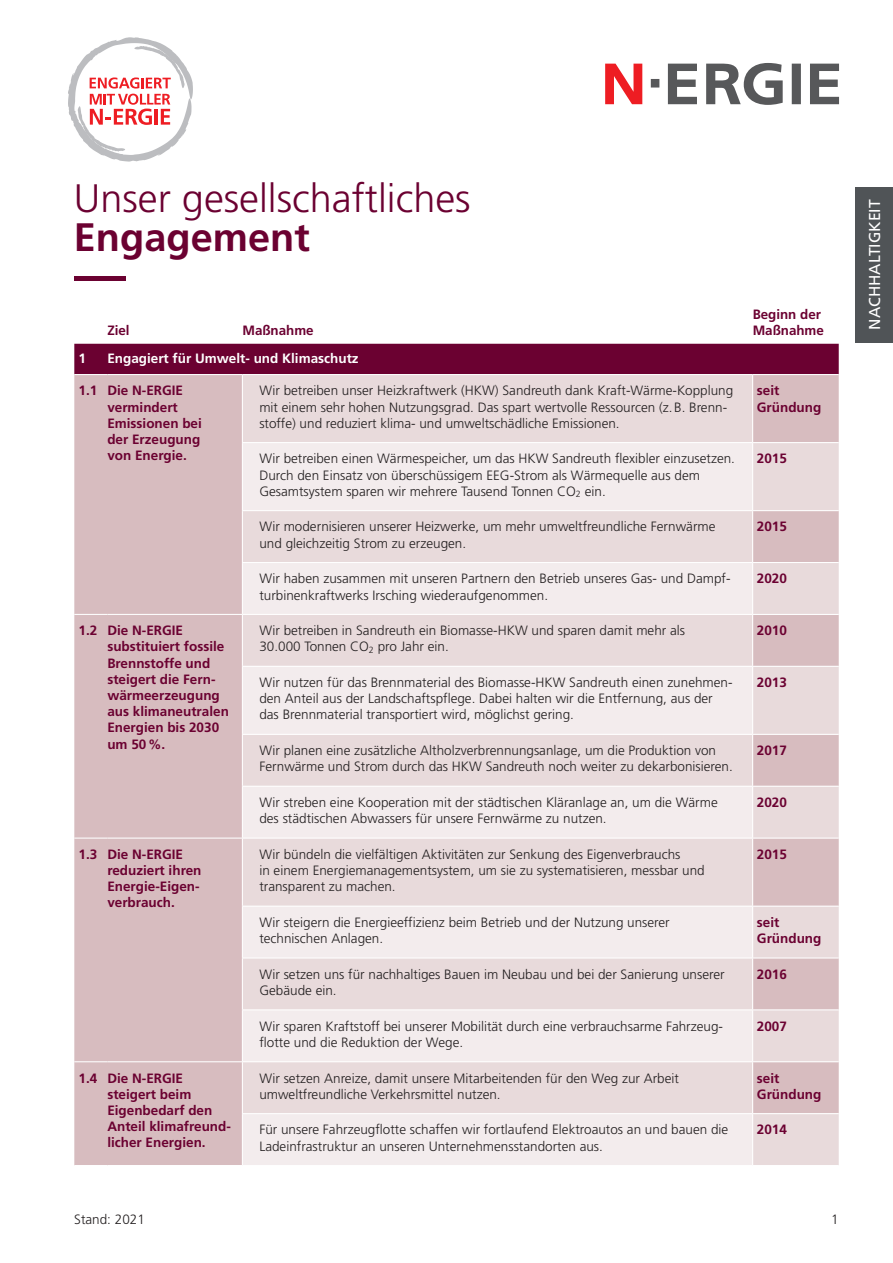
<style>
.page{position:relative;width:893px;height:1263px;background:#fff}
.page>*{position:absolute;margin:0;border:0;box-sizing:border-box;transform-origin:0 0}
.t1{font:300 39.75px "Frutiger";color:#6b0131}
.t2{font:700 39.75px "Frutiger";color:#6b0131}
.t3{font:15.75px "Frutiger";color:#fff}
.t4{font:300 13.5px/16.2px "Frutiger";color:#231f20}
.t5{font:700 13.5px/16.2px "Frutiger";color:#6b0131}
.t6{font:700 13.5px "Frutiger";color:#fff}
</style>
<div class="page">
<hr style="left:74px;top:276px;width:52px;height:4px;background:#6b0131">
<div style="left:856px;top:187px;width:37px;height:156px;background:#505457"></div>
<div style="left:74px;top:344px;width:765px;height:30px;background:#6b0131"></div>
<div style="left:74px;top:375px;width:168px;height:790px;background:#d7bcbf"></div>
<svg style="left:243px;top:375px;width:596px;height:790px;background:#e2d0d2"></svg>
<svg style="left:243px;top:443px;width:509px;height:722px;background:#eee3e4"></svg>
<hr style="left:242px;top:442px;width:511px;height:1px;background:#fff">
<hr style="left:242px;top:510px;width:511px;height:1px;background:#fff">
<hr style="left:242px;top:562px;width:511px;height:1px;background:#fff">
<hr style="left:242px;top:614px;width:511px;height:1px;background:#fff">
<hr style="left:242px;top:666px;width:511px;height:1px;background:#fff">
<hr style="left:242px;top:734px;width:511px;height:1px;background:#fff">
<hr style="left:242px;top:786px;width:511px;height:1px;background:#fff">
<hr style="left:242px;top:837px;width:511px;height:2px;background:#fff">
<hr style="left:242px;top:906px;width:511px;height:1px;background:#fff">
<hr style="left:242px;top:957px;width:511px;height:1px;background:#fff">
<hr style="left:242px;top:1009px;width:511px;height:1px;background:#fff">
<hr style="left:242px;top:1061px;width:511px;height:1px;background:#fff">
<hr style="left:242px;top:1113px;width:511px;height:1px;background:#fff">
<hr style="left:74px;top:614px;width:33px;height:1px;background:#fff">
<hr style="left:74px;top:837px;width:33px;height:2px;background:#fff">
<hr style="left:107px;top:614px;width:135px;height:1px;background:#fff">
<hr style="left:752px;top:375px;width:1px;height:67px;background:#fff">
<hr style="left:753px;top:442px;width:86px;height:1px;background:#fff">
<hr style="left:752px;top:443px;width:1px;height:67px;background:#fff">
<hr style="left:753px;top:510px;width:86px;height:1px;background:#fff">
<hr style="left:752px;top:511px;width:1px;height:51px;background:#fff">
<hr style="left:753px;top:562px;width:86px;height:1px;background:#fff">
<hr style="left:752px;top:563px;width:1px;height:51px;background:#fff">
<hr style="left:753px;top:614px;width:86px;height:1px;background:#fff">
<hr style="left:752px;top:615px;width:1px;height:51px;background:#fff">
<hr style="left:753px;top:666px;width:86px;height:1px;background:#fff">
<hr style="left:752px;top:667px;width:1px;height:67px;background:#fff">
<hr style="left:753px;top:734px;width:86px;height:1px;background:#fff">
<hr style="left:752px;top:735px;width:1px;height:51px;background:#fff">
<hr style="left:753px;top:786px;width:86px;height:1px;background:#fff">
<hr style="left:752px;top:787px;width:1px;height:50px;background:#fff">
<hr style="left:753px;top:837px;width:86px;height:2px;background:#fff">
<hr style="left:752px;top:839px;width:1px;height:67px;background:#fff">
<hr style="left:753px;top:906px;width:86px;height:1px;background:#fff">
<hr style="left:752px;top:907px;width:1px;height:50px;background:#fff">
<hr style="left:753px;top:957px;width:86px;height:1px;background:#fff">
<hr style="left:752px;top:958px;width:1px;height:51px;background:#fff">
<hr style="left:753px;top:1009px;width:86px;height:1px;background:#fff">
<hr style="left:752px;top:1010px;width:1px;height:51px;background:#fff">
<hr style="left:753px;top:1061px;width:86px;height:1px;background:#fff">
<hr style="left:752px;top:1062px;width:1px;height:51px;background:#fff">
<hr style="left:753px;top:1113px;width:86px;height:1px;background:#fff">
<hr style="left:752px;top:1114px;width:1px;height:51px;background:#fff">
<hr style="left:74px;top:1061px;width:33px;height:1px;background:#fff">
<hr style="left:107px;top:1061px;width:135px;height:1px;background:#fff">
<hr style="left:107px;top:837px;width:135px;height:2px;background:#fff">
<svg style="left:68px;top:37px;width:125px;height:125px"></svg>
<svg style="left:605px;top:64px;width:37px;height:40px"></svg>
<svg style="left:651px;top:63px;width:188px;height:42px"></svg>
<h1 class="t1" style="left:74px;top:175px;width:398px">Unser gesellschaftliches</h1>
<h1 class="t2" style="left:74px;top:214px;width:237px">Engagement</h1>
<p class="t5" style="left:107px;top:323px;width:24px">Ziel</p>
<p class="t5" style="left:242px;top:323px;width:73px">Maßnahme</p>
<p class="t5" style="left:753px;top:306px;width:73px">Beginn der<br>Maßnahme</p>
<p class="t6" style="left:79px;top:351px;width:9px">1</p>
<p class="t6" style="left:107px;top:351px;width:253px">Engagiert für Umwelt- und Klimaschutz</p>
<p class="t5" style="left:107px;top:383px;width:96px;text-indent:-29px">1.1 Die N-ERGIE vermindert<br>Emissionen bei der Erzeugung von Energie.</p>
<p class="t4" style="left:259px;top:383px;width:475px">Wir betreiben unser Heizkraftwerk (HKW) Sandreuth dank Kraft-Wärme-Kopplung mit einem sehr hohen Nutzungsgrad. Das spart wertvolle Ressourcen (z.B. Brenn&shy;stoffe) und reduziert klima- und umweltschädliche Emissionen.</p>
<p class="t5" style="left:757px;top:383px;width:66px">seit<br>Gründung</p>
<p class="t4" style="left:259px;top:451px;width:477px">Wir betreiben einen Wärmespeicher, um das HKW Sandreuth flexibler einzusetzen.<br>Durch den Einsatz von überschüssigem EEG-Strom als Wärmequelle aus dem<br>Gesamtsystem sparen wir mehrere Tausend Tonnen CO<sub>2</sub> ein.</p>
<p class="t5" style="left:757px;top:451px;width:32px">2015</p>
<p class="t4" style="left:259px;top:519px;width:458px">Wir modernisieren unserer Heizwerke, um mehr umweltfreundliche Fernwärme und gleichzeitig Strom zu erzeugen.</p>
<p class="t5" style="left:757px;top:519px;width:32px">2015</p>
<p class="t4" style="left:259px;top:571px;width:473px">Wir haben zusammen mit unseren Partnern den Betrieb unseres Gas- und Dampf&shy;turbinenkraftwerks Irsching wiederaufgenommen.</p>
<p class="t5" style="left:757px;top:571px;width:32px">2020</p>
<p class="t5" style="left:107px;top:622px;width:123px;text-indent:-29px">1.2 Die N-ERGIE substituiert fossile<br>Brennstoffe und steigert die Fern&shy;wärmeerzeugung aus klimaneutralen<br>Energien bis 2030 um 50%.</p>
<p class="t4" style="left:259px;top:623px;width:427px">Wir betreiben in Sandreuth ein Biomasse-HKW und sparen damit mehr als<br>30.000 Tonnen CO<sub>2</sub> pro Jahr ein.</p>
<p class="t5" style="left:757px;top:622px;width:32px">2010</p>
<p class="t4" style="left:259px;top:674px;width:475px">Wir nutzen für das Brennmaterial des Biomasse-HKW Sandreuth einen zunehmen&shy;den Anteil aus der Landschaftspflege. Dabei halten wir die Entfernung, aus der das Brennmaterial transportiert wird, möglichst gering.</p>
<p class="t5" style="left:757px;top:674px;width:32px">2013</p>
<p class="t4" style="left:259px;top:742px;width:475px">Wir planen eine zusätzliche Altholzverbrennungsanlage, um die Produktion von<br>Fernwärme und Strom durch das HKW Sandreuth noch weiter zu dekarbonisieren.</p>
<p class="t5" style="left:757px;top:742px;width:32px">2017</p>
<p class="t4" style="left:259px;top:794px;width:460px">Wir streben eine Kooperation mit der städtischen Kläranlage an, um die Wärme des städtischen Abwassers für unsere Fernwärme zu nutzen.</p>
<p class="t5" style="left:757px;top:794px;width:32px">2020</p>
<p class="t5" style="left:107px;top:846px;width:96px;text-indent:-29px">1.3 Die N-ERGIE reduziert ihren<br>Energie-Eigen&shy;verbrauch.</p>
<p class="t4" style="left:259px;top:846px;width:447px">Wir bündeln die vielfältigen Aktivitäten zur Senkung des Eigenverbrauchs<br>in einem Energiemanagementsystem, um sie zu systematisieren, messbar und transparent zu machen.</p>
<p class="t5" style="left:757px;top:846px;width:32px">2015</p>
<p class="t4" style="left:259px;top:914px;width:412px">Wir steigern die Energieeffizienz beim Betrieb und der Nutzung unserer technischen Anlagen.</p>
<p class="t5" style="left:757px;top:914px;width:66px">seit<br>Gründung</p>
<p class="t4" style="left:259px;top:966px;width:467px">Wir setzen uns für nachhaltiges Bauen im Neubau und bei der Sanierung unserer<br>Gebäude ein.</p>
<p class="t5" style="left:757px;top:966px;width:32px">2016</p>
<p class="t4" style="left:259px;top:1018px;width:465px">Wir sparen Kraftstoff bei unserer Mobilität durch eine verbrauchsarme Fahrzeug&shy;flotte und die Reduktion der Wege.</p>
<p class="t5" style="left:757px;top:1018px;width:32px">2007</p>
<p class="t5" style="left:107px;top:1070px;width:125px;text-indent:-29px">1.4 Die N-ERGIE steigert beim<br>Eigenbedarf den<br>Anteil klimafreund&shy;licher Energien.</p>
<p class="t4" style="left:259px;top:1070px;width:421px">Wir setzen Anreize, damit unsere Mitarbeitenden für den Weg zur Arbeit umweltfreundliche Verkehrsmittel nutzen.</p>
<p class="t5" style="left:757px;top:1070px;width:66px">seit<br>Gründung</p>
<p class="t4" style="left:259px;top:1122px;width:470px">Für unsere Fahrzeugflotte schaffen wir fortlaufend Elektroautos an und bauen die<br>Ladeinfrastruktur an unseren Unternehmensstandorten aus.</p>
<p class="t5" style="left:757px;top:1122px;width:32px">2014</p>
<p class="t4" style="left:74px;top:1211px;width:72px">Stand: 2021</p>
<p class="t4" style="left:831px;top:1211px;width:9px">1</p>
<p class="t3" style="left:865px;top:330px;width:132px;rotate:-90deg">NACHHALTIGKEIT</p>
</div>
